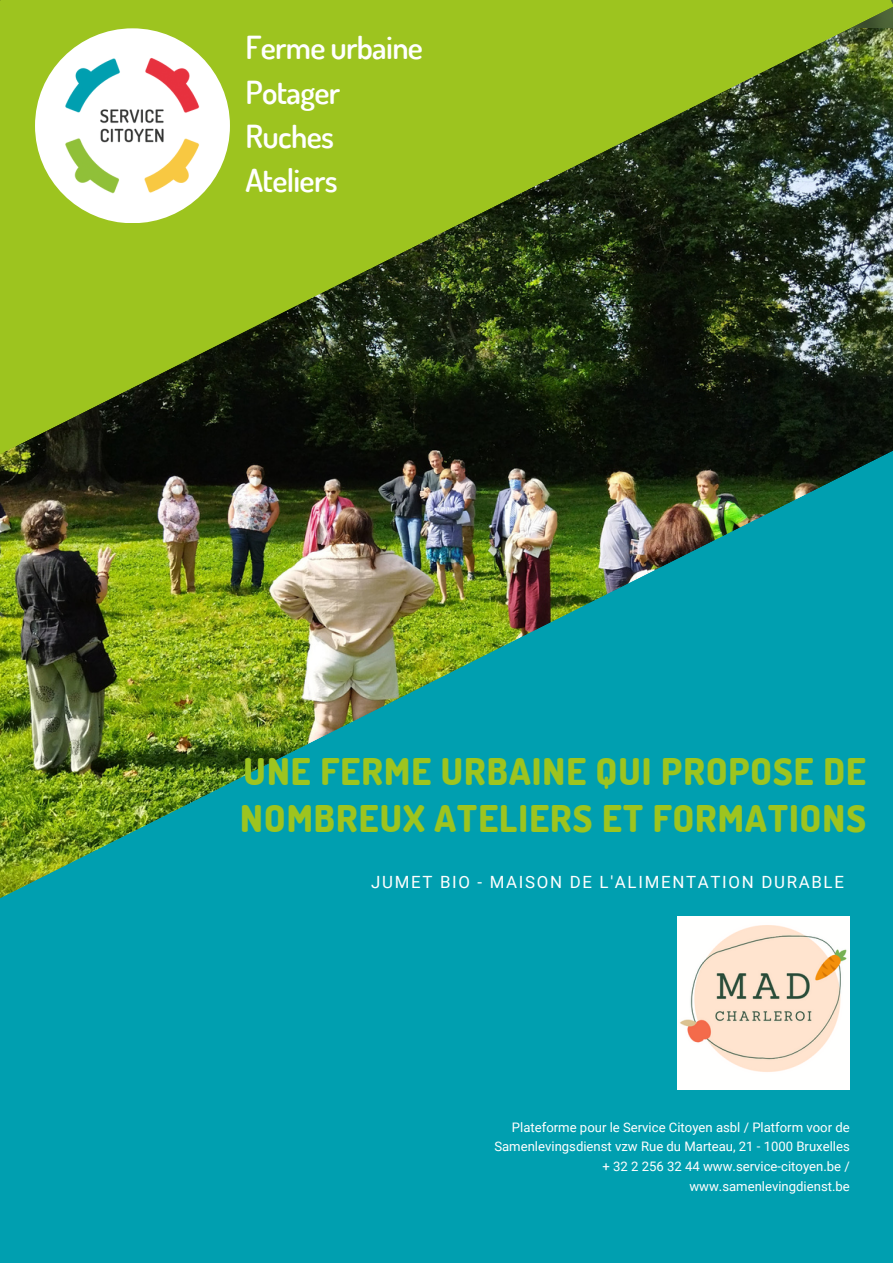
<style>
.page{position:relative;width:893px;height:1264px;background:#fff}
.page>*{position:absolute;margin:0;border:0;box-sizing:border-box;transform-origin:0 0}
.t1{font:800 36.75px/47.2px "Dosis";letter-spacing:.03em;color:#9dc41f}
.t2{font:600 31.8px "Dosis";letter-spacing:-.02em;color:#fff}
.t3{font:16.8px "Roboto";letter-spacing:.1em;color:#fff}
.t4{font:13.05px/19.6px "Roboto";color:#fff;text-align:right}
</style>
<div class="page">
<img style="left:0;top:454px;width:892px;height:808px">
<svg style="left:0;top:0;width:892px;height:454px;background:#5b731c"></svg>
<div style="left:35px;top:28px;width:195px;height:195px;background:#fff;border-radius:50%"></div>
<img style="left:65px;top:58px;width:135px;height:136px">
<img style="left:677px;top:917px;width:172px;height:172px">
<p class="t2" style="left:245px;top:27px;width:179px">Ferme urbaine</p>
<p class="t2" style="left:245px;top:71px;width:96px">Potager</p>
<p class="t2" style="left:245px;top:115px;width:90px">Ruches</p>
<p class="t2" style="left:245px;top:160px;width:94px">Ateliers</p>
<p class="t1" style="left:240px;top:746px;width:627px">UNE FERME URBAINE QUI PROPOSE DE<br>NOMBREUX ATELIERS ET FORMATIONS</p>
<p class="t3" style="left:371px;top:872px;width:474px">JUMET BIO - MAISON DE L'ALIMENTATION DURABLE</p>
<p class="t4" style="left:494px;top:1117px;width:357px">Plateforme pour le Service Citoyen asbl / Platform voor de Samenlevingsdienst vzw Rue du Marteau, 21 - 1000 Bruxelles + 32 2 256 32 44 www.service-citoyen.be / www.samenlevingdienst.be</p>
</div>
